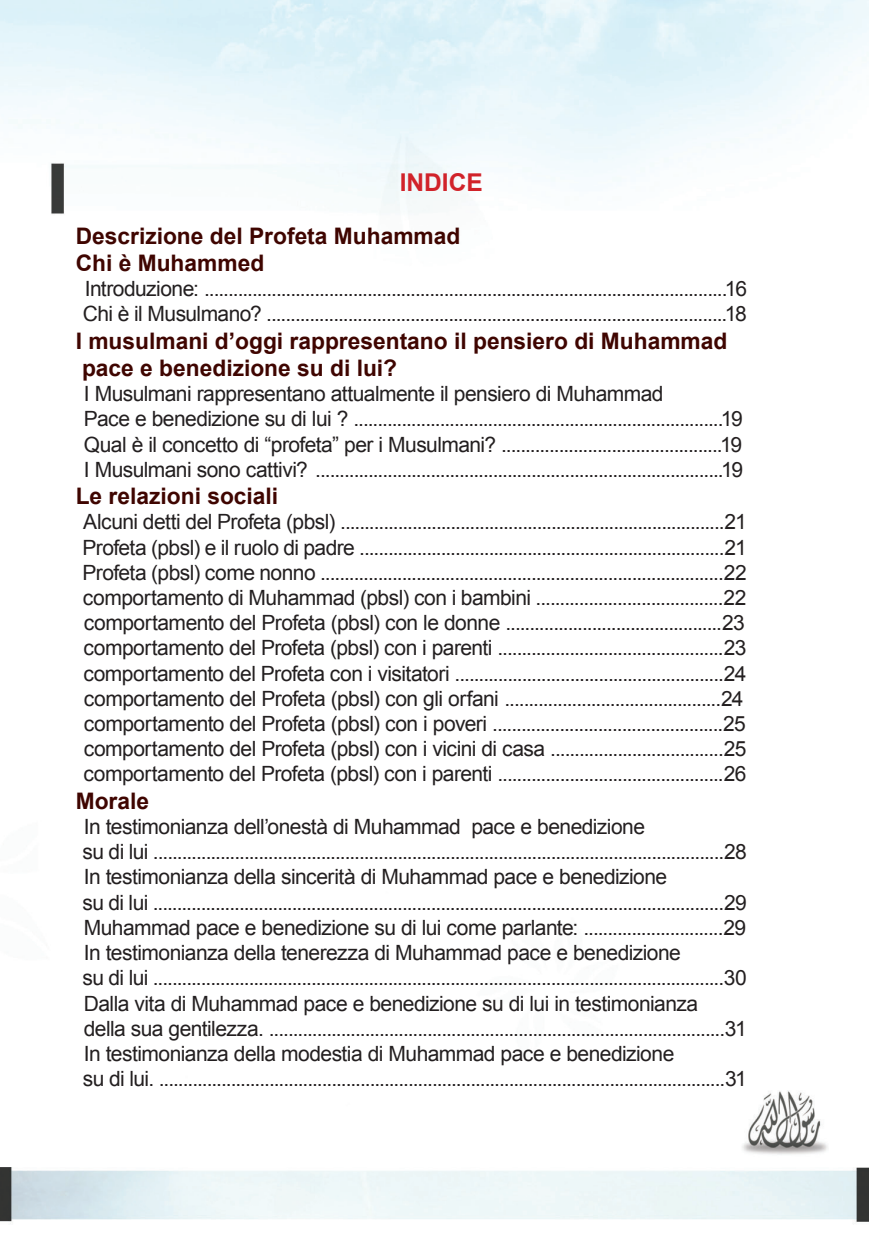
<style>
.page{position:relative;width:869px;height:1241px;background:#fff}
.page>*{position:absolute;margin:0;border:0;box-sizing:border-box;transform-origin:0 0}
._2_headding{font:700 24.5px "Arial";color:#d1232a}
._2_headding-2{font:700 22.75px "Arial";color:#3f0500}
.reaalboddy{font:21px/25.2px "Arial";letter-spacing:-.025em;color:#231f20}
._2_headding-3{font:21px "Arial";letter-spacing:-.025em;color:#231f20}
</style>
<div class="page">
<img style="left:0;top:0;width:868px;height:1223px">
<p class="_2_headding" style="left:399px;top:166px;width:85px">INDICE</p>
<p class="_2_headding-2" style="left:76px;top:220px;width:386px">Descrizione del Profeta Muhammad</p>
<p class="_2_headding-2" style="left:76px;top:248px;width:190px">Chi è Muhammed</p>
<p class="_2_headding-3" style="left:85px;top:275px;width:663px">Introduzione: .............................................................................................................16</p>
<p class="reaalboddy" style="left:83px;top:301px;width:665px">Chi è il Musulmano? ................................................................................................18</p>
<p class="_2_headding-2" style="left:76px;top:325px;width:653px">I musulmani d’oggi rappresentano il pensiero di Muhammad</p>
<p class="_2_headding-2" style="left:82px;top:353px;width:316px">pace e benedizione su di lui?</p>
<p class="reaalboddy" style="left:84px;top:381px;width:581px">I Musulmani rappresentano attualmente il pensiero di Muhammad</p>
<p class="reaalboddy" style="left:84px;top:406px;width:660px">Pace e benedizione su di lui ? .............................................................................19</p>
<p class="reaalboddy" style="left:84px;top:432px;width:659px">Qual è il concetto di “profeta” per i Musulmani? ..............................................19</p>
<p class="reaalboddy" style="left:84px;top:457px;width:660px">I Musulmani sono cattivi? .....................................................................................19</p>
<p class="_2_headding-2" style="left:76px;top:481px;width:204px">Le relazioni sociali</p>
<p class="reaalboddy" style="left:83px;top:509px;width:664px">Alcuni detti del Profeta (pbsl) ................................................................................21</p>
<p class="reaalboddy" style="left:82px;top:534px;width:665px">Profeta (pbsl) e il ruolo di padre ............................................................................21</p>
<p class="reaalboddy" style="left:83px;top:560px;width:665px">Profeta (pbsl) come nonno ....................................................................................22</p>
<p class="reaalboddy" style="left:83px;top:585px;width:664px">comportamento di Muhammad (pbsl) con i bambini .......................................22</p>
<p class="reaalboddy" style="left:84px;top:610px;width:662px">comportamento del Profeta (pbsl) con le donne .............................................23</p>
<p class="reaalboddy" style="left:83px;top:635px;width:664px">comportamento del Profeta (pbsl) con i parenti ...............................................23</p>
<p class="reaalboddy" style="left:83px;top:660px;width:664px">comportamento del Profeta con i visitatori ........................................................24</p>
<p class="reaalboddy" style="left:84px;top:686px;width:661px">comportamento del Profeta (pbsl) con gli orfani .............................................24</p>
<p class="reaalboddy" style="left:84px;top:711px;width:663px">comportamento del Profeta (pbsl) con i poveri ................................................25</p>
<p class="reaalboddy" style="left:84px;top:736px;width:664px">comportamento del Profeta (pbsl) con i vicini di casa ....................................25</p>
<p class="reaalboddy" style="left:83px;top:761px;width:664px">comportamento del Profeta (pbsl) con i parenti ...............................................26</p>
<p class="_2_headding-2" style="left:76px;top:785px;width:75px">Morale</p>
<p class="reaalboddy" style="left:84px;top:814px;width:562px">In testimonianza dell’onestà di Muhammad pace e benedizione</p>
<p class="reaalboddy" style="left:83px;top:839px;width:665px">su di lui .......................................................................................................................28</p>
<p class="reaalboddy" style="left:84px;top:864px;width:584px">In testimonianza della sincerità di Muhammad pace e benedizione</p>
<p class="reaalboddy" style="left:82px;top:889px;width:665px">su di lui .......................................................................................................................29</p>
<p class="reaalboddy" style="left:84px;top:915px;width:663px">Muhammad pace e benedizione su di lui come parlante: .............................29</p>
<p class="reaalboddy" style="left:84px;top:940px;width:598px">In testimonianza della tenerezza di Muhammad pace e benedizione</p>
<p class="reaalboddy" style="left:83px;top:965px;width:665px">su di lui .......................................................................................................................30</p>
<p class="reaalboddy" style="left:84px;top:990px;width:664px">Dalla vita di Muhammad pace e benedizione su di lui in testimonianza<br>della sua gentilezza. ...............................................................................................31</p>
<p class="reaalboddy" style="left:84px;top:1041px;width:591px">In testimonianza della modestia di Muhammad pace e benedizione</p>
<p class="reaalboddy" style="left:83px;top:1066px;width:665px">su di lui. ......................................................................................................................31</p>
</div>
